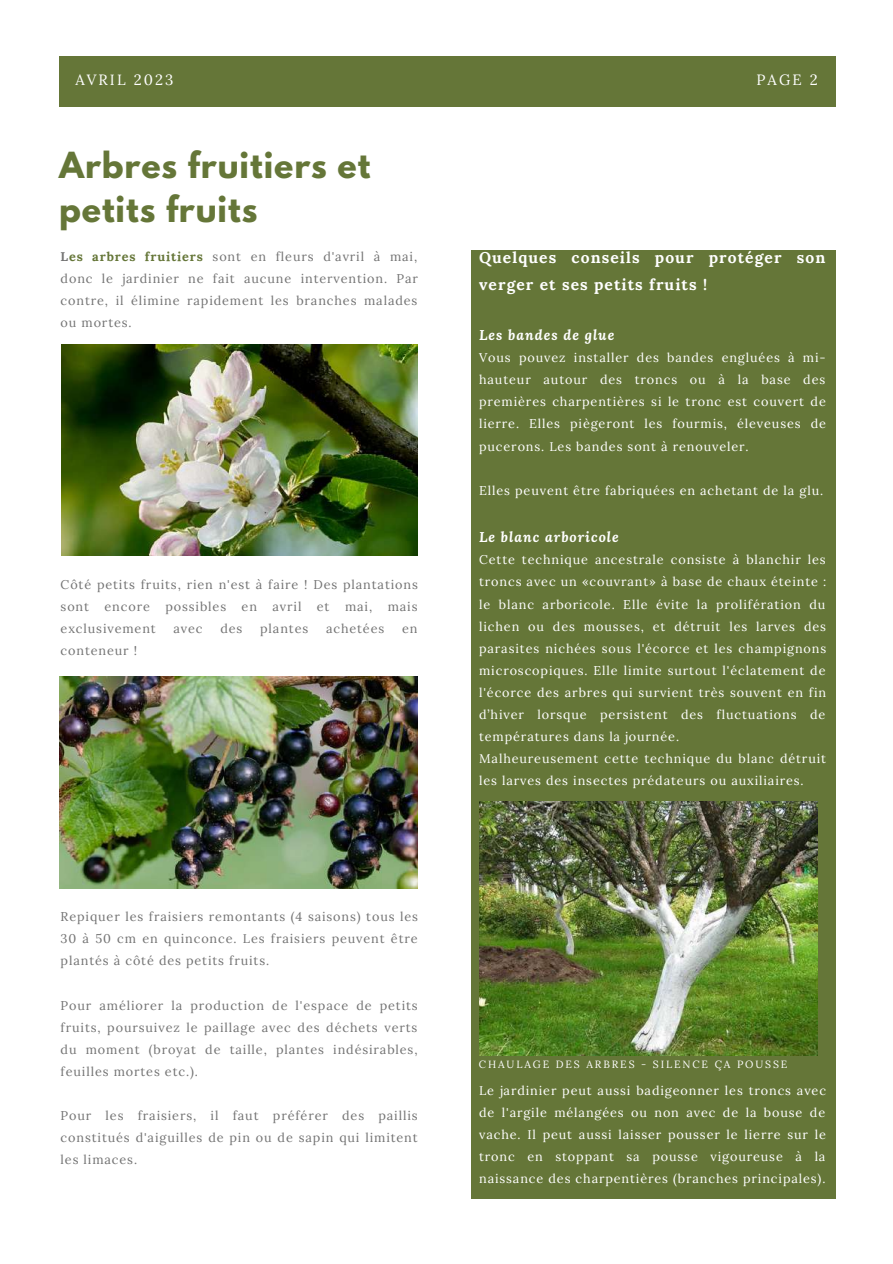
<style>
.page{position:relative;width:893px;height:1264px;background:#fff}
.page>*{position:absolute;margin:0;border:0;box-sizing:border-box;transform-origin:0 0}
.t1{font:700 31.8px/43.8px "League Spartan";letter-spacing:.03em;color:#657638}
.t2{font:700 15.6px/27.3px "Lora";letter-spacing:.07em;color:#fff}
.t3{font:14.85px "Lora";letter-spacing:.14em;color:#fff}
.t4{font:italic 700 14.1px "Lora";letter-spacing:.07em;color:#fff}
.t5{font:12.6px/22px "Lora";letter-spacing:.07em;color:#fff;text-align:justify}
.t6{font:12.6px/22px "Lora";letter-spacing:.07em;color:#737373;text-align:justify}
.t7{font:10.5px "Lora";letter-spacing:.18em;color:#fff}
.s1{font-weight:700}
.s2{font-weight:700;color:#657638}
</style>
<div class="page">
<div style="left:59px;top:56px;width:776px;height:51px;background:#657638"></div>
<img style="left:59px;top:676px;width:359px;height:212px">
<img style="left:61px;top:344px;width:357px;height:212px">
<div style="left:471px;top:250px;width:364px;height:948px;background:#657638"></div>
<img style="left:479px;top:801px;width:338px;height:254px">
<p class="t3" style="left:75px;top:70px;width:100px">AVRIL 2023</p>
<p class="t3" style="left:756px;top:70px;width:63px">PAGE 2</p>
<h1 class="t1" style="left:59px;top:147px;width:313px">Arbres fruitiers et petits fruits</h1>
<p class="t6" style="left:61px;top:245px;width:359px"><span class="s1">L</span><span class="s2">es arbres fruitiers</span> sont en fleurs d'avril à mai, donc le jardinier ne fait aucune intervention. Par contre, il élimine rapidement les branches malades ou mortes.</p>
<p class="t6" style="left:61px;top:573px;width:359px">Côté petits fruits, rien n'est à faire ! Des plantations sont encore possibles en avril et mai, mais exclusivement</p>
<p class="t6" style="left:173px;top:617px;width:31px">avec</p>
<p class="t6" style="left:220px;top:617px;width:24px">des</p>
<p class="t6" style="left:260px;top:617px;width:50px">plantes</p>
<p class="t6" style="left:326px;top:617px;width:60px">achetées</p>
<p class="t6" style="left:402px;top:617px;width:17px">en</p>
<p class="t6" style="left:61px;top:639px;width:78px">conteneur !</p>
<p class="t6" style="left:61px;top:905px;width:359px">Repiquer les fraisiers remontants (4 saisons) tous les 30 à 50 cm en quinconce. Les fraisiers peuvent être plantés à côté des petits fruits.</p>
<p class="t6" style="left:61px;top:993px;width:358px">Pour améliorer la production de l'espace de petits fruits, poursuivez le paillage avec des déchets verts du moment (broyat de taille, plantes indésirables, feuilles mortes etc.).</p>
<p class="t6" style="left:61px;top:1104px;width:358px">Pour les fraisiers, il faut préférer des paillis constitués d'aiguilles de pin ou de sapin qui limitent les limaces.</p>
<p class="t2" style="left:479px;top:244px;width:348px">Quelques conseils pour protéger son verger et ses petits fruits !</p>
<p class="t4" style="left:479px;top:325px;width:137px">Les bandes de glue</p>
<p class="t5" style="left:479px;top:346px;width:348px">Vous pouvez installer des bandes engluées à mi&shy;hauteur autour des troncs ou à la base des premières charpentières si le tronc est couvert de lierre. Elles piègeront les fourmis, éleveuses de pucerons. Les bandes sont à renouveler.</p>
<p class="t5" style="left:479px;top:479px;width:345px">Elles peuvent être fabriquées en achetant de la glu.</p>
<p class="t4" style="left:479px;top:527px;width:141px">Le blanc arboricole</p>
<p class="t5" style="left:479px;top:548px;width:348px;text-align:left">Cette technique ancestrale consiste à blanchir les troncs avec un «couvrant» à base de chaux éteinte : le blanc arboricole. Elle évite la prolifération du lichen ou des mousses, et détruit les larves des parasites nichées sous l'écorce et les champignons microscopiques. Elle limite surtout l'éclatement de l'écorce des arbres qui survient très souvent en fin d’hiver lorsque persistent des fluctuations de températures dans la journée.<br>Malheureusement cette technique du blanc détruit les larves des insectes prédateurs ou auxiliaires.</p>
<p class="t7" style="left:479px;top:1057px;width:310px">CHAULAGE DES ARBRES - SILENCE ÇA POUSSE</p>
<p class="t5" style="left:479px;top:1079px;width:348px">Le jardinier peut aussi badigeonner les troncs avec de l'argile mélangées ou non avec de la bouse de vache. Il peut aussi laisser pousser le lierre sur le tronc en stoppant sa pousse vigoureuse à la naissance des charpentières (branches principales).</p>
</div>
